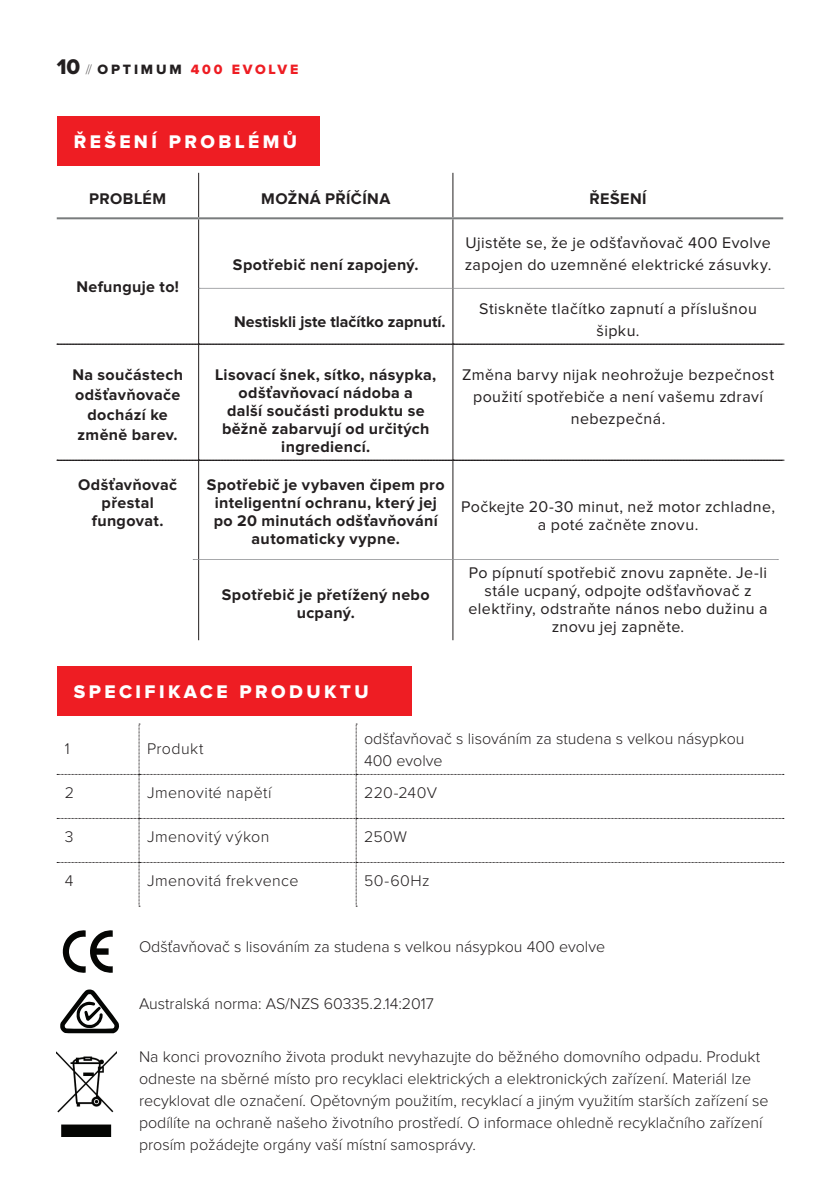
<style>
.page{position:relative;width:840px;height:1191px;background:#fff}
.page>*{position:absolute;margin:0;border:0;box-sizing:border-box;transform-origin:0 0}
.New_Page_Header_ENGL{font:19px "Proxima Nova Extrabld";letter-spacing:.18em;color:#fff}
.Body_no_indent_CZECH{font:300 16px/22px "Proxima Nova";color:#231f20}
.New_Safety_First_lar{font:16px/22px "Proxima Nova";letter-spacing:.025em;color:#231f20;text-align:center}
.New_Safety_First_lar-2{font:700 16px/18px "Proxima Nova";letter-spacing:.025em;color:#231f20;text-align:center}
.New_Safety_First_lar-3{font:300 16px "Proxima Nova";letter-spacing:.025em;color:#231f20}
.Body_Table_CZECH{font:300 16px/22px "Proxima Nova";color:#231f20}
.Body_fine_print_CZEC{font:300 16px "Proxima Nova";color:#231f20}
.Body_Table_CZECH-2{font:700 16px "Proxima Nova";color:#231f20}
.t1{font:14px "Proxima Nova Extrabld";letter-spacing:.2em;color:#ee1d23}
.s1{font-size:22px;color:#231f20}
.s2{font-family:"Proxima Nova";font-weight:100;color:#231f20}
.s3{color:#231f20}
</style>
<div class="page">
<div style="left:57px;top:116px;width:262px;height:49px;background:#ee1d23"></div>
<hr style="left:198px;top:173px;width:1px;height:44px;background:#231f20">
<hr style="left:452px;top:173px;width:1px;height:44px;background:#231f20">
<hr style="left:198px;top:219px;width:1px;height:125px;background:#231f20">
<hr style="left:452px;top:219px;width:1px;height:125px;background:#231f20">
<hr style="left:198px;top:344px;width:1px;height:116px;background:#231f20">
<hr style="left:452px;top:344px;width:1px;height:116px;background:#231f20">
<hr style="left:198px;top:460px;width:1px;height:180px;background:#231f20">
<hr style="left:452px;top:460px;width:1px;height:180px;background:#231f20">
<hr style="left:57px;top:217px;width:141px;height:2px;background:#797c7d">
<hr style="left:198px;top:217px;width:254px;height:2px;background:#797c7d">
<hr style="left:452px;top:217px;width:330px;height:2px;background:#797c7d">
<svg style="left:57px;top:344px;width:726px;height:1px"></svg>
<svg style="left:57px;top:460px;width:726px;height:1px"></svg>
<svg style="left:199px;top:288px;width:584px;height:1px"></svg>
<svg style="left:193px;top:559px;width:584px;height:1px"></svg>
<div style="left:57px;top:666px;width:354px;height:49px;background:#ee1d23"></div>
<svg style="left:57px;top:723px;width:726px;height:184px"></svg>
<svg style="left:62px;top:930px;width:51px;height:43px"></svg>
<svg style="left:60px;top:989px;width:59px;height:44px"></svg>
<img style="left:57px;top:1052px;width:59px;height:84px">
<p class="t1" style="left:57px;top:63px;width:243px"><span class="s1">10</span> <span class="s2">//</span> <span class="s3">OPTIMUM</span> 400 EVOLVE</p>
<p class="New_Page_Header_ENGL" style="left:74px;top:133px;width:225px">ŘEŠENÍ PROBLÉMŮ</p>
<p class="New_Safety_First_lar-2" style="left:89px;top:190px;width:78px">PROBLÉM</p>
<p class="New_Safety_First_lar-2" style="left:261px;top:190px;width:131px">MOŽNÁ PŘÍČÍNA</p>
<p class="New_Safety_First_lar-2" style="left:589px;top:190px;width:59px">ŘEŠENÍ</p>
<p class="New_Safety_First_lar-2" style="left:76px;top:278px;width:104px">Nefunguje to!</p>
<p class="New_Safety_First_lar-2" style="left:233px;top:256px;width:187px">Spotřebič není zapojený.</p>
<p class="Body_Table_CZECH-2" style="left:234px;top:314px;width:213px">Nestiskli jste tlačítko zapnutí.</p>
<p class="New_Safety_First_lar" style="left:464px;top:232px;width:308px;text-align:left">Ujistěte se, že je odšťavňovač 400 Evolve zapojen do uzemněné elektrické zásuvky.</p>
<p class="New_Safety_First_lar" style="left:479px;top:298px;width:279px">Stiskněte tlačítko zapnutí a příslušnou šipku.</p>
<p class="New_Safety_First_lar-2" style="left:72px;top:365px;width:112px;line-height:20px">Na součástech odšťavňovače dochází ke změně barev.</p>
<p class="New_Safety_First_lar-2" style="left:215px;top:366px;width:222px">Lisovací šnek, sítko, násypka, odšťavňovací nádoba a<br>další součásti produktu se běžně zabarvují od určitých ingrediencí.</p>
<p class="New_Safety_First_lar" style="left:462px;top:364px;width:313px">Změna barvy nijak neohrožuje bezpečnost použití spotřebiče a není vašemu zdraví nebezpečná.</p>
<p class="New_Safety_First_lar-2" style="left:78px;top:476px;width:100px">Odšťavňovač přestal fungovat.</p>
<p class="New_Safety_First_lar-2" style="left:207px;top:476px;width:239px">Spotřebič je vybaven čipem pro inteligentní ochranu, který jej po 20 minutách odšťavňování automaticky vypne.</p>
<p class="New_Safety_First_lar" style="left:461px;top:498px;width:315px;line-height:18px">Počkejte 20-30 minut, než motor zchladne, a poté začněte znovu.</p>
<p class="New_Safety_First_lar" style="left:468px;top:564px;width:300px;line-height:18px">Po pípnutí spotřebič znovu zapněte. Je-li stále ucpaný, odpojte odšťavňovač z elektřiny, odstraňte nános nebo dužinu a znovu jej zapněte.</p>
<p class="New_Safety_First_lar-2" style="left:222px;top:586px;width:209px">Spotřebič je přetížený nebo ucpaný.</p>
<p class="New_Page_Header_ENGL" style="left:74px;top:683px;width:296px">SPECIFIKACE PRODUKTU</p>
<p class="New_Safety_First_lar-3" style="left:65px;top:741px;width:6px">1</p>
<p class="New_Safety_First_lar-3" style="left:147px;top:741px;width:58px">Produkt</p>
<p class="Body_Table_CZECH" style="left:364px;top:729px;width:381px">odšťavňovač s lisováním za studena s velkou násypkou<br>400 evolve</p>
<p class="New_Safety_First_lar-3" style="left:65px;top:785px;width:11px">2</p>
<p class="New_Safety_First_lar-3" style="left:147px;top:785px;width:126px">Jmenovité napětí</p>
<p class="New_Safety_First_lar-3" style="left:364px;top:785px;width:74px">220-240V</p>
<p class="New_Safety_First_lar-3" style="left:65px;top:829px;width:10px">3</p>
<p class="New_Safety_First_lar-3" style="left:147px;top:829px;width:124px">Jmenovitý výkon</p>
<p class="New_Safety_First_lar-3" style="left:364px;top:829px;width:45px">250W</p>
<p class="New_Safety_First_lar-3" style="left:65px;top:873px;width:10px">4</p>
<p class="New_Safety_First_lar-3" style="left:147px;top:873px;width:153px">Jmenovitá frekvence</p>
<p class="New_Safety_First_lar-3" style="left:364px;top:873px;width:67px">50-60Hz</p>
<p class="Body_no_indent_CZECH" style="left:139px;top:936px;width:467px">Odšťavňovač s lisováním za studena s velkou násypkou 400 evolve</p>
<p class="Body_fine_print_CZEC" style="left:139px;top:996px;width:296px">Australská norma: AS/NZS 60335.2.14:2017</p>
<p class="Body_no_indent_CZECH" style="left:139px;top:1046px;width:630px">Na konci provozního života produkt nevyhazujte do běžného domovního odpadu. Produkt odneste na sběrné místo pro recyklaci elektrických a elektronických zařízení. Materiál lze recyklovat dle označení. Opětovným použitím, recyklací a jiným využitím starších zařízení se podílíte na ochraně našeho životního prostředí. O informace ohledně recyklačního zařízení prosím požádejte orgány vaší místní samosprávy.</p>
</div>
